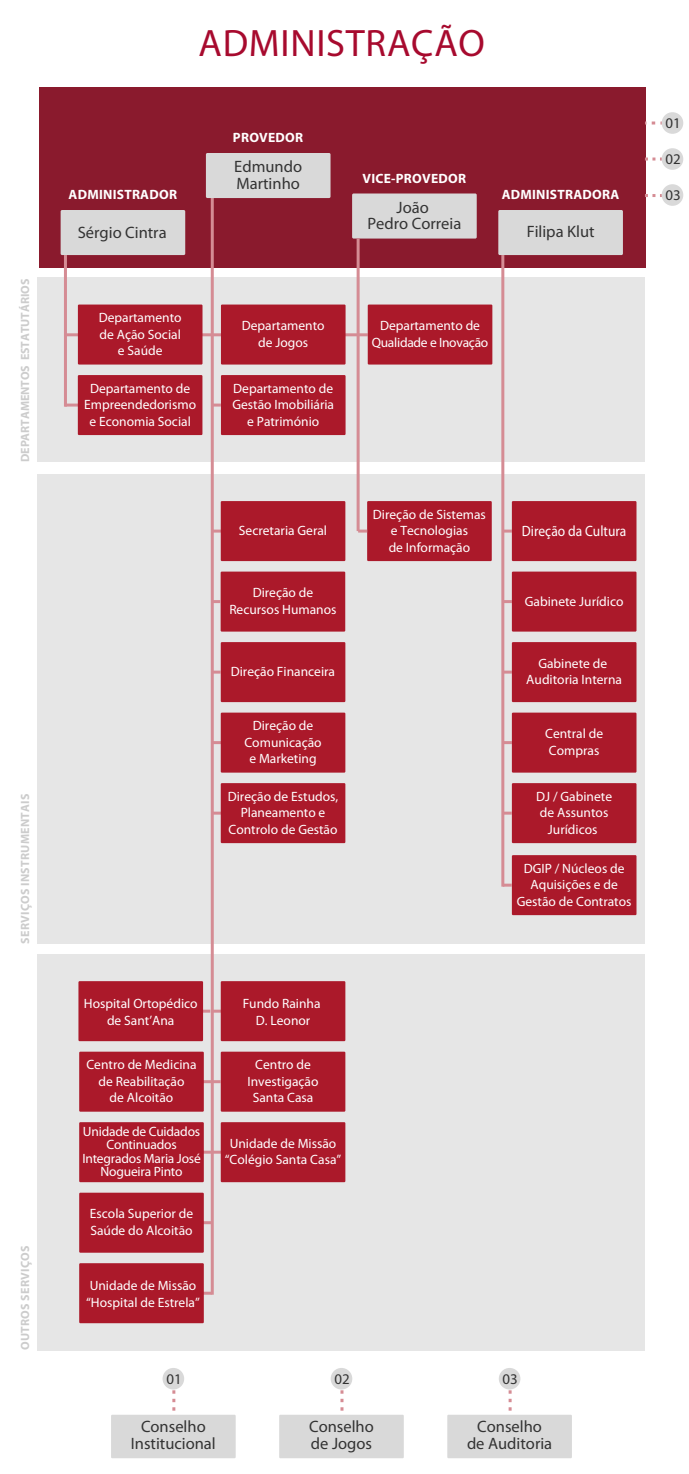
<style>
.page{position:relative;width:689px;height:1474px;background:#fff}
.page>*{position:absolute;margin:0;border:0;box-sizing:border-box;transform-origin:0 0}
.t1{font:38.25px "Myriad Pro";letter-spacing:.02em;color:#a70a2e}
.t2{font:16.5px/16.5px "Myriad Pro";color:#333;text-align:center}
.t3{font:15px "Myriad Pro";color:#fff;scale:.9 1}
.t4{font:14.85px "Myriad Pro";color:#333}
.t5{font:13.5px/16.5px "Myriad Pro";color:#fff;text-align:center}
.t6{font:700 13.5px "Myriad Pro";letter-spacing:.02em;color:#fff}
.t7{font:13.5px/16.5px "Myriad Pro";letter-spacing:-.02em;color:#fff;text-align:center}
.t8{font:700 12px "Myriad Pro";letter-spacing:.02em;color:#ccc}
.t9{font:700 12px "Myriad Pro";letter-spacing:-.005em;color:#ccc}
</style>
<div class="page">
<div style="left:38px;top:278px;width:607px;height:184px;background:#e6e6e6"></div>
<hr style="left:64px;top:333px;width:303px;height:3px;background:#d58c94">
<div style="left:38px;top:954px;width:607px;height:396px;background:#e6e6e6"></div>
<hr style="left:192px;top:1292px;width:20px;height:2px;background:#d58c94">
<hr style="left:190px;top:1010px;width:20px;height:2px;background:#d58c94">
<hr style="left:191px;top:1080px;width:20px;height:3px;background:#d58c94">
<hr style="left:191px;top:1151px;width:20px;height:2px;background:#d58c94">
<hr style="left:191px;top:1221px;width:20px;height:3px;background:#d58c94">
<div style="left:39px;top:87px;width:606px;height:180px;background:#8a1a2d"></div>
<div style="left:38px;top:474px;width:607px;height:470px;background:#e6e6e6"></div>
<hr style="left:211px;top:195px;width:3px;height:1099px;background:#d58c94">
<div style="left:78px;top:981px;width:125px;height:60px;background:#ab192a"></div>
<div style="left:79px;top:1052px;width:125px;height:60px;background:#ab192a"></div>
<div style="left:79px;top:1122px;width:125px;height:60px;background:#ab192a"></div>
<div style="left:79px;top:1192px;width:125px;height:60px;background:#ab192a"></div>
<div style="left:79px;top:1263px;width:125px;height:60px;background:#ab192a"></div>
<div style="left:221px;top:1052px;width:124px;height:60px;background:#ab192a"></div>
<svg style="left:214px;top:1080px;width:7px;height:3px"></svg>
<svg style="left:214px;top:1010px;width:7px;height:2px"></svg>
<div style="left:221px;top:981px;width:124px;height:60px;background:#ab192a"></div>
<svg style="left:214px;top:1151px;width:7px;height:2px"></svg>
<div style="left:221px;top:1122px;width:124px;height:60px;background:#ab192a"></div>
<svg style="left:645px;top:194px;width:16px;height:3px"></svg>
<svg style="left:645px;top:158px;width:16px;height:2px"></svg>
<svg style="left:645px;top:122px;width:16px;height:2px"></svg>
<div style="left:221px;top:375px;width:124px;height:60px;background:#ab192a"></div>
<div style="left:206px;top:153px;width:124px;height:45px;background:#d9d9d9;border-radius:2px"></div>
<div style="left:352px;top:193px;width:124px;height:46px;background:#d9d9d9;border-radius:2px"></div>
<div style="left:498px;top:210px;width:124px;height:45px;background:#d9d9d9;border-radius:2px"></div>
<div style="left:661px;top:112px;width:22px;height:22px;background:#d9d9d9;border-radius:50%"></div>
<div style="left:661px;top:148px;width:22px;height:22px;background:#d9d9d9;border-radius:50%"></div>
<div style="left:661px;top:184px;width:22px;height:22px;background:#d9d9d9;border-radius:50%"></div>
<svg style="left:172px;top:1389px;width:3px;height:22px"></svg>
<svg style="left:340px;top:1389px;width:3px;height:22px"></svg>
<svg style="left:508px;top:1389px;width:3px;height:22px"></svg>
<div style="left:162px;top:1368px;width:22px;height:21px;background:#d9d9d9;border-radius:50%"></div>
<div style="left:330px;top:1368px;width:22px;height:21px;background:#d9d9d9;border-radius:50%"></div>
<div style="left:498px;top:1368px;width:22px;height:21px;background:#d9d9d9;border-radius:50%"></div>
<div style="left:111px;top:1414px;width:125px;height:44px;background:#d9d9d9"></div>
<div style="left:279px;top:1414px;width:125px;height:44px;background:#d9d9d9"></div>
<div style="left:447px;top:1414px;width:125px;height:44px;background:#d9d9d9"></div>
<div style="left:221px;top:304px;width:124px;height:60px;background:#ab192a"></div>
<svg style="left:214px;top:404px;width:7px;height:2px"></svg>
<div style="left:367px;top:501px;width:124px;height:60px;background:#ab192a"></div>
<svg style="left:358px;top:530px;width:9px;height:2px"></svg>
<hr style="left:356px;top:238px;width:3px;height:293px;background:#d58c94">
<div style="left:367px;top:304px;width:125px;height:60px;background:#ab192a"></div>
<div style="left:220px;top:572px;width:125px;height:60px;background:#ab192a"></div>
<svg style="left:214px;top:600px;width:6px;height:3px"></svg>
<svg style="left:504px;top:530px;width:8px;height:2px"></svg>
<div style="left:512px;top:501px;width:124px;height:60px;background:#ab192a"></div>
<svg style="left:504px;top:741px;width:8px;height:3px"></svg>
<div style="left:512px;top:712px;width:124px;height:60px;background:#ab192a"></div>
<svg style="left:504px;top:600px;width:8px;height:3px"></svg>
<div style="left:512px;top:572px;width:124px;height:60px;background:#ab192a"></div>
<svg style="left:504px;top:671px;width:8px;height:2px"></svg>
<div style="left:512px;top:642px;width:124px;height:60px;background:#ab192a"></div>
<div style="left:512px;top:783px;width:124px;height:60px;background:#ab192a"></div>
<svg style="left:504px;top:812px;width:8px;height:2px"></svg>
<div style="left:512px;top:855px;width:124px;height:60px;background:#ab192a"></div>
<svg style="left:504px;top:884px;width:8px;height:2px"></svg>
<hr style="left:501px;top:255px;width:3px;height:631px;background:#d58c94">
<hr style="left:64px;top:404px;width:66px;height:2px;background:#d58c94">
<div style="left:221px;top:642px;width:124px;height:60px;background:#ab192a"></div>
<svg style="left:214px;top:671px;width:7px;height:2px"></svg>
<svg style="left:214px;top:530px;width:7px;height:2px"></svg>
<div style="left:221px;top:501px;width:124px;height:60px;background:#ab192a"></div>
<svg style="left:214px;top:741px;width:7px;height:3px"></svg>
<div style="left:221px;top:712px;width:124px;height:60px;background:#ab192a"></div>
<svg style="left:214px;top:812px;width:7px;height:2px"></svg>
<div style="left:221px;top:783px;width:124px;height:60px;background:#ab192a"></div>
<div style="left:61px;top:210px;width:124px;height:45px;background:#d9d9d9;border-radius:2px"></div>
<div style="left:78px;top:304px;width:124px;height:60px;background:#ab192a"></div>
<hr style="left:64px;top:255px;width:3px;height:151px;background:#d58c94">
<div style="left:78px;top:375px;width:124px;height:60px;background:#ab192a"></div>
<p class="t9" style="left:17px;top:462px;width:185px;rotate:-90deg">DEPARTAMENTOS ESTATUTÁRIOS</p>
<p class="t8" style="left:17px;top:944px;width:151px;rotate:-90deg">SERVIÇOS INSTRUMENTAIS</p>
<p class="t8" style="left:17px;top:1350px;width:106px;rotate:-90deg">OUTROS SERVIÇOS</p>
<h1 class="t1" style="left:198px;top:20px;width:288px">ADMINISTRAÇÃO</h1>
<p class="t6" style="left:69px;top:186px;width:110px">ADMINISTRADOR</p>
<p class="t2" style="left:78px;top:224px;width:90px">Sérgio Cintra</p>
<p class="t6" style="left:233px;top:129px;width:72px">PROVEDOR</p>
<p class="t2" style="left:234px;top:158px;width:69px;text-align:left">Edmundo<br>Martinho</p>
<p class="t6" style="left:362px;top:169px;width:105px">VICE-PROVEDOR</p>
<p class="t2" style="left:367px;top:199px;width:95px">João<br>Pedro Correia</p>
<p class="t6" style="left:501px;top:186px;width:119px">ADMINISTRADORA</p>
<p class="t2" style="left:526px;top:223px;width:69px">Filipa Klut</p>
<p class="t5" style="left:99px;top:309px;width:84px">Departamento de Ação Social e Saúde</p>
<p class="t5" style="left:84px;top:379px;width:114px">Departamento de<br>Empreendedorismo e Economia Social</p>
<p class="t5" style="left:242px;top:317px;width:84px">Departamento de Jogos</p>
<p class="t5" style="left:232px;top:379px;width:103px">Departamento de<br>Gestão Imobiliária e Património</p>
<p class="t7" style="left:371px;top:317px;width:118px">Departamento de<br>Qualidade e Inovação</p>
<p class="t5" style="left:239px;top:522px;width:90px">Secretaria Geral</p>
<p class="t5" style="left:229px;top:584px;width:109px">Direção de<br>Recursos Humanos</p>
<p class="t5" style="left:231px;top:663px;width:106px">Direção Financeira</p>
<p class="t5" style="left:244px;top:717px;width:79px">Direção de<br>Comunicação e Marketing</p>
<p class="t5" style="left:228px;top:787px;width:112px">Direção de Estudos,<br>Planeamento e<br>Controlo de Gestão</p>
<p class="t5" style="left:373px;top:505px;width:114px">Direção de Sistemas e Tecnologias<br>de Informação</p>
<p class="t3" style="left:522px;top:522px;width:118px">Direção da Cultura</p>
<p class="t5" style="left:524px;top:592px;width:100px">Gabinete Jurídico</p>
<p class="t5" style="left:526px;top:655px;width:97px">Gabinete de<br>Auditoria Interna</p>
<p class="t5" style="left:545px;top:725px;width:59px;text-align:left">Central de<br>Compras</p>
<p class="t5" style="left:536px;top:787px;width:77px">DJ / Gabinete de Assuntos<br>Jurídicos</p>
<p class="t5" style="left:516px;top:859px;width:116px">DGIP / Núcleos de<br>Aquisições e de<br>Gestão de Contratos</p>
<p class="t4" style="left:665px;top:114px;width:17px">01</p>
<p class="t4" style="left:665px;top:150px;width:17px">02</p>
<p class="t4" style="left:665px;top:186px;width:17px">03</p>
<p class="t5" style="left:84px;top:995px;width:115px">Hospital Ortopédico de Sant’Ana</p>
<p class="t5" style="left:86px;top:1056px;width:112px">Centro de Medicina de Reabilitação<br>de Alcoitão</p>
<p class="t5" style="left:82px;top:1124px;width:120px;line-height:13.5px">Unidade de Cuidados<br>Continuados<br>Integrados Maria José<br>Nogueira Pinto</p>
<p class="t5" style="left:90px;top:1205px;width:105px;text-align:left">Escola Superior de<br>Saúde do Alcoitão</p>
<p class="t5" style="left:86px;top:1277px;width:115px;text-align:left">Unidade de Missão “Hospital de Estrela”</p>
<p class="t5" style="left:243px;top:995px;width:79px">Fundo Rainha<br>D. Leonor</p>
<p class="t5" style="left:247px;top:1056px;width:72px">Centro de<br>Investigação<br>Santa Casa</p>
<p class="t5" style="left:225px;top:1135px;width:118px">Unidade de Missão “Colégio Santa Casa”</p>
<p class="t4" style="left:166px;top:1369px;width:17px">01</p>
<p class="t4" style="left:334px;top:1369px;width:17px">02</p>
<p class="t4" style="left:502px;top:1369px;width:17px">03</p>
<p class="t2" style="left:131px;top:1418px;width:86px">Conselho<br>Institucional</p>
<p class="t2" style="left:309px;top:1418px;width:66px;text-align:left">Conselho de Jogos</p>
<p class="t2" style="left:467px;top:1418px;width:87px">Conselho de Auditoria</p>
</div>
